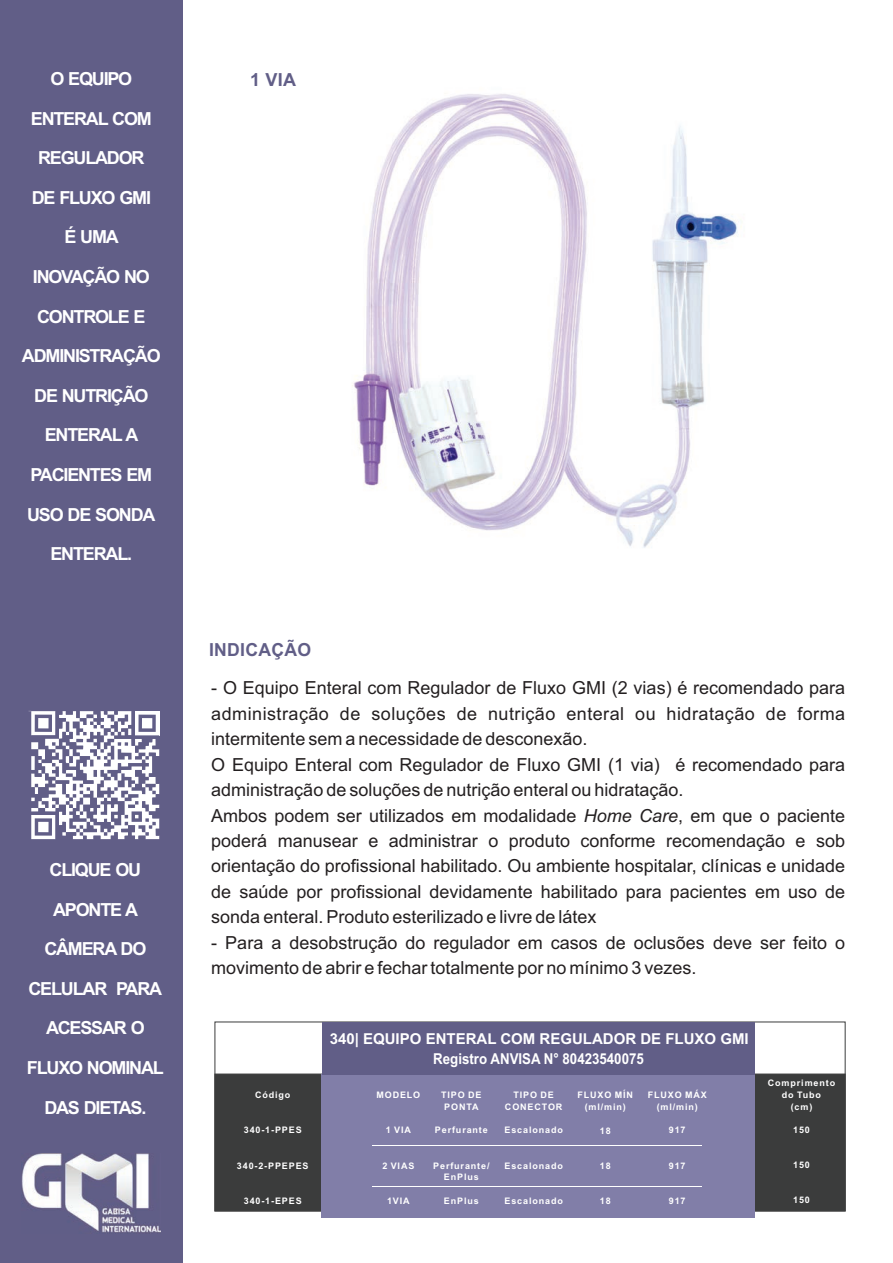
<style>
.page{position:relative;width:893px;height:1263px;background:#fff}
.page>*{position:absolute;margin:0;border:0;box-sizing:border-box;transform-origin:0 0}
.t1{font:18px/25.5px "Arial";color:#231f20}
.t2{font:700 18px/39.6px "Arial";letter-spacing:-.065em;color:#fff;text-align:center}
.t3{font:700 18px "Arial";letter-spacing:.015em;color:#615e87}
.t4{font:700 15px "Arial";color:#fff}
.t5{font:700 15px "Arial";color:#fff;scale:.89 1}
.t6{font:700 9px/11.7px "Arial";letter-spacing:.1em;color:#fff;text-align:center}
.s1{font-style:italic}
</style>
<div class="page">
<img style="left:352px;top:94px;width:390px;height:454px">
<div style="left:0;top:0;width:182px;height:1263px;background:#615e87"></div>
<img style="left:22px;top:1153px;width:139px;height:80px">
<div style="left:214px;top:1073px;width:632px;height:138px;background:#3b3c3c;border:1px solid #3b3c3c"></div>
<div style="left:322px;top:1074px;width:433px;height:144px;background:#817ea8"></div>
<div style="left:323px;top:1022px;width:432px;height:52px;background:#615e87"></div>
<hr style="left:372px;top:1145px;width:330px;height:1px;background:#fff">
<svg style="left:29px;top:711px;width:130px;height:128px"></svg>
<hr style="left:372px;top:1186px;width:330px;height:1px;background:#fff">
<p class="t2" style="left:50px;top:60px;width:83px">O EQUIPO</p>
<p class="t2" style="left:31px;top:100px;width:122px">ENTERAL COM</p>
<p class="t2" style="left:32px;top:140px;width:121px">REGULADOR<br>DE FLUXO GMI</p>
<p class="t2" style="left:64px;top:219px;width:56px">É UMA</p>
<p class="t2" style="left:33px;top:258px;width:118px">INOVAÇÃO NO</p>
<p class="t2" style="left:37px;top:298px;width:110px">CONTROLE E</p>
<p class="t2" style="left:22px;top:338px;width:140px">ADMINISTRAÇÃO<br>DE NUTRIÇÃO</p>
<p class="t2" style="left:45px;top:417px;width:95px">ENTERAL A</p>
<p class="t2" style="left:30px;top:456px;width:123px">PACIENTES EM</p>
<p class="t2" style="left:27px;top:496px;width:130px">USO DE SONDA<br>ENTERAL.</p>
<p class="t2" style="left:50px;top:851px;width:93px">CLIQUE OU</p>
<p class="t2" style="left:53px;top:891px;width:87px">APONTE A</p>
<p class="t2" style="left:44px;top:931px;width:104px">CÂMERA DO</p>
<p class="t2" style="left:28px;top:970px;width:135px">CELULAR PARA</p>
<p class="t2" style="left:27px;top:1010px;width:138px">ACESSAR O<br>FLUXO NOMINAL</p>
<p class="t2" style="left:44px;top:1089px;width:103px">DAS DIETAS.</p>
<p class="t3" style="left:250px;top:72px;width:47px">1 VIA</p>
<p class="t3" style="left:209px;top:643px;width:104px">INDICAÇÃO</p>
<p class="t1" style="left:211px;top:677px;width:635px">- O Equipo Enteral com Regulador de Fluxo GMI (2 vias) é recomendado para administração de soluções de nutrição enteral ou hidratação de forma intermitente sem a necessidade de desconexão.<br>O Equipo Enteral com Regulador de Fluxo GMI (1 via) é recomendado para administração de soluções de nutrição enteral ou hidratação.<br>Ambos podem ser utilizados em modalidade <span class="s1">Home Care</span>, em que o paciente poderá manusear e administrar o produto conforme recomendação e sob orientação do profissional habilitado. Ou ambiente hospitalar, clínicas e unidade de saúde por profissional devidamente habilitado para pacientes em uso de sonda enteral. Produto esterilizado e livre de látex</p>
<p class="t1" style="left:211px;top:931px;width:635px">- Para a desobstrução do regulador em casos de oclusões deve ser feito o movimento de abrir e fechar totalmente por no mínimo 3 vezes.</p>
<p class="t4" style="left:330px;top:1033px;width:420px">340| EQUIPO ENTERAL COM REGULADOR DE FLUXO GMI</p>
<p class="t6" style="left:255px;top:1090px;width:37px">Código</p>
<p class="t6" style="left:244px;top:1125px;width:59px">340-1-PPES</p>
<p class="t6" style="left:237px;top:1160px;width:73px">340-2-PPEPES</p>
<p class="t6" style="left:244px;top:1195px;width:59px">340-1-EPES</p>
<p class="t6" style="left:376px;top:1090px;width:45px">MODELO</p>
<p class="t6" style="left:386px;top:1125px;width:27px">1 VIA</p>
<p class="t6" style="left:382px;top:1160px;width:34px">2 VIAS</p>
<p class="t6" style="left:387px;top:1195px;width:24px">1VIA</p>
<p class="t5" style="left:433px;top:1053px;width:238px">Registro ANVISA N° 80423540075</p>
<p class="t6" style="left:441px;top:1090px;width:42px">TIPO DE<br>PONTA</p>
<p class="t6" style="left:435px;top:1125px;width:54px">Perfurante</p>
<p class="t6" style="left:433px;top:1160px;width:58px">Perfurante/<br>EnPlus</p>
<p class="t6" style="left:444px;top:1195px;width:36px">EnPlus</p>
<p class="t6" style="left:505px;top:1090px;width:59px">TIPO DE<br>CONECTOR</p>
<p class="t6" style="left:504px;top:1125px;width:60px">Escalonado</p>
<p class="t6" style="left:504px;top:1160px;width:60px">Escalonado</p>
<p class="t6" style="left:504px;top:1195px;width:60px">Escalonado</p>
<p class="t6" style="left:577px;top:1090px;width:57px">FLUXO MÍN (ml/min)</p>
<p class="t6" style="left:600px;top:1125px;width:12px">18</p>
<p class="t6" style="left:600px;top:1160px;width:12px">18</p>
<p class="t6" style="left:600px;top:1196px;width:12px">18</p>
<p class="t6" style="left:648px;top:1090px;width:61px">FLUXO MÁX (ml/min)</p>
<p class="t6" style="left:669px;top:1125px;width:18px">917</p>
<p class="t6" style="left:669px;top:1160px;width:18px">917</p>
<p class="t6" style="left:669px;top:1195px;width:18px">917</p>
<p class="t6" style="left:768px;top:1078px;width:69px">Comprimento do Tubo<br>(cm)</p>
<p class="t6" style="left:793px;top:1125px;width:18px">150</p>
<p class="t6" style="left:793px;top:1160px;width:18px">150</p>
<p class="t6" style="left:793px;top:1195px;width:18px">150</p>
</div>
